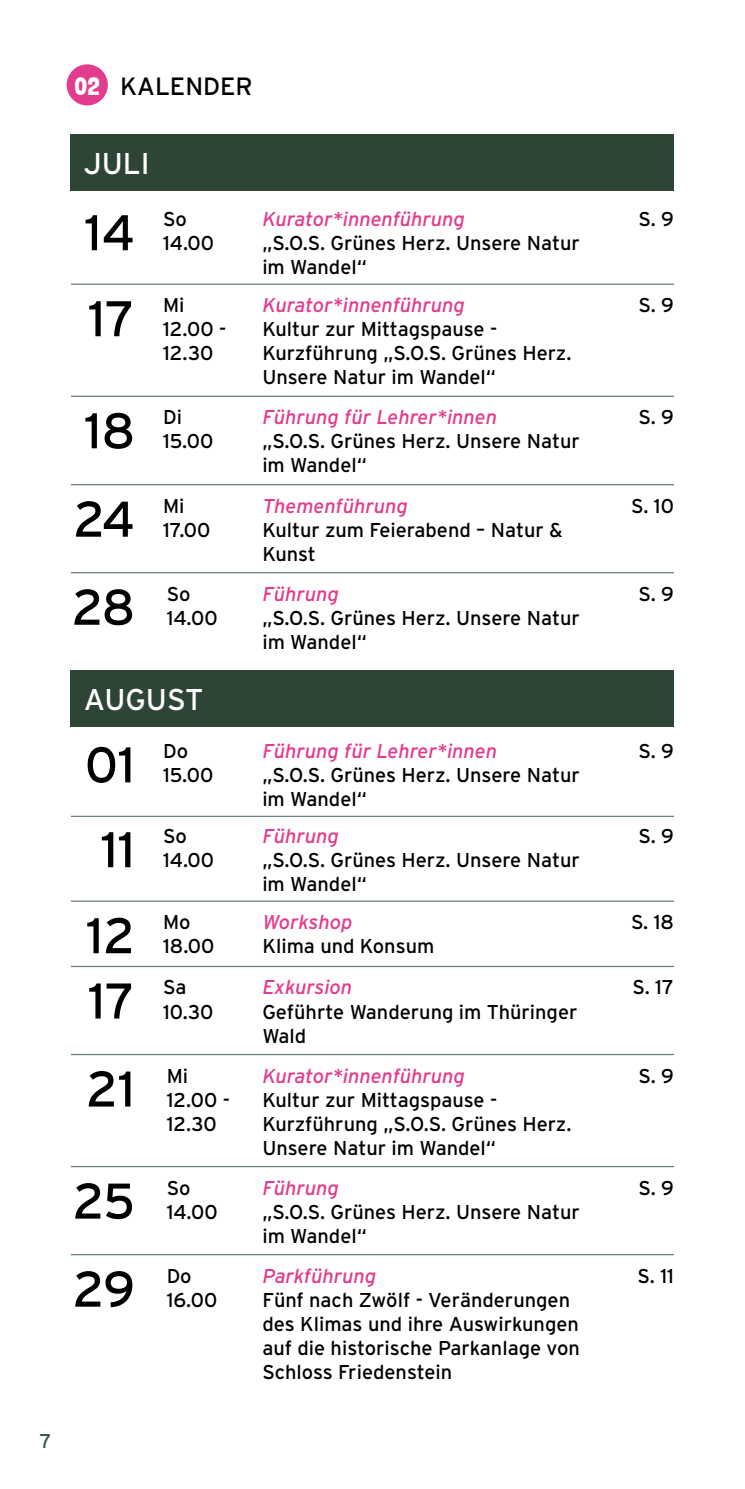
<style>
.page{position:relative;width:745px;height:1489px;background:#fff}
.page>*{position:absolute;margin:0;border:0;box-sizing:border-box;transform-origin:0 0}
.t1{font:50px "Interstate";color:#000}
.t2{font:30px "Interstate";color:#fff}
.t3{font:25px "Interstate";color:#000}
.t4{font:20px/24px "Interstate";color:#000}
.t5{font:italic 20px "Interstate";color:#e33b8d}
.t6{font:20px "Interstate";color:#3f5847}
.s1{font-family:"Londrina Solid";color:#fff}
</style>
<div class="page">
<hr style="left:71px;top:572px;width:602px;height:1px;background:#68816e">
<hr style="left:71px;top:1053px;width:602px;height:2px;background:#68816e">
<hr style="left:71px;top:1165px;width:602px;height:2px;background:#68816e">
<hr style="left:71px;top:1253px;width:602px;height:2px;background:#68816e">
<div style="left:71px;top:135px;width:602px;height:56px;background:#2e4435"></div>
<div style="left:71px;top:670px;width:602px;height:56px;background:#2e4435"></div>
<hr style="left:71px;top:283px;width:602px;height:2px;background:#68816e">
<hr style="left:71px;top:395px;width:602px;height:2px;background:#68816e">
<hr style="left:71px;top:900px;width:602px;height:1px;background:#68816e">
<hr style="left:71px;top:815px;width:602px;height:2px;background:#68816e">
<hr style="left:71px;top:484px;width:602px;height:1px;background:#68816e">
<hr style="left:71px;top:965px;width:602px;height:2px;background:#68816e">
<div style="left:67px;top:64px;width:41px;height:41px;background:#e33b8d;border-radius:50%"></div>
<p class="t6" style="left:40px;top:1429px;width:13px">7</p>
<p class="t3" style="left:74px;top:72px;width:180px"><span class="s1">02</span> KALENDER</p>
<h2 class="t2" style="left:84px;top:147px;width:67px">JULI</h2>
<h1 class="t1" style="left:85px;top:205px;width:52px">14</h1>
<p class="t4" style="left:163px;top:207px;width:52px">So<br>14.00</p>
<p class="t5" style="left:262px;top:208px;width:204px">Kurator*innenführung</p>
<p class="t4" style="left:262px;top:231px;width:319px">„S.O.S. Grünes Herz. Unsere Natur im Wandel“</p>
<h1 class="t1" style="left:88px;top:290px;width:48px">17</h1>
<p class="t4" style="left:163px;top:293px;width:65px">Mi<br>12.00 -<br>12.30</p>
<p class="t5" style="left:262px;top:294px;width:204px">Kurator*innenführung</p>
<p class="t4" style="left:262px;top:317px;width:310px">Kultur zur Mittagspause -<br>Kurzführung „S.O.S. Grünes Herz.<br>Unsere Natur im Wandel“</p>
<h1 class="t1" style="left:84px;top:402px;width:52px">18</h1>
<p class="t4" style="left:163px;top:405px;width:52px">Di<br>15.00</p>
<p class="t5" style="left:262px;top:406px;width:236px">Führung für Lehrer*innen</p>
<p class="t4" style="left:262px;top:429px;width:319px">„S.O.S. Grünes Herz. Unsere Natur im Wandel“</p>
<h1 class="t1" style="left:73px;top:491px;width:63px">24</h1>
<p class="t4" style="left:163px;top:493px;width:49px">Mi<br>17.00</p>
<p class="t5" style="left:262px;top:494px;width:147px">Themenführung</p>
<p class="t4" style="left:262px;top:517px;width:302px">Kultur zum Feierabend – Natur &amp;<br>Kunst</p>
<h1 class="t1" style="left:72px;top:579px;width:65px">28</h1>
<p class="t4" style="left:166px;top:581px;width:52px">So<br>14.00</p>
<p class="t5" style="left:262px;top:582px;width:78px">Führung</p>
<p class="t4" style="left:262px;top:605px;width:319px">„S.O.S. Grünes Herz. Unsere Natur im Wandel“</p>
<h2 class="t2" style="left:84px;top:682px;width:121px">AUGUST</h2>
<h1 class="t1" style="left:85px;top:736px;width:52px">01</h1>
<p class="t4" style="left:163px;top:739px;width:52px">Do<br>15.00</p>
<p class="t5" style="left:262px;top:740px;width:236px">Führung für Lehrer*innen</p>
<p class="t4" style="left:262px;top:763px;width:319px">„S.O.S. Grünes Herz. Unsere Natur im Wandel“</p>
<h1 class="t1" style="left:101px;top:821px;width:36px">11</h1>
<p class="t4" style="left:163px;top:824px;width:52px">So<br>14.00</p>
<p class="t5" style="left:262px;top:825px;width:78px">Führung</p>
<p class="t4" style="left:262px;top:848px;width:319px">„S.O.S. Grünes Herz. Unsere Natur im Wandel“</p>
<h1 class="t1" style="left:86px;top:907px;width:50px">12</h1>
<p class="t4" style="left:163px;top:910px;width:53px">Mo<br>18.00</p>
<p class="t5" style="left:262px;top:910px;width:91px">Workshop</p>
<p class="t4" style="left:262px;top:934px;width:173px">Klima und Konsum</p>
<h1 class="t1" style="left:88px;top:972px;width:48px">17</h1>
<p class="t4" style="left:163px;top:975px;width:52px">Sa<br>10.30</p>
<p class="t5" style="left:262px;top:976px;width:91px">Exkursion</p>
<p class="t4" style="left:262px;top:999px;width:316px">Geführte Wanderung im Thüringer<br>Wald</p>
<h1 class="t1" style="left:86px;top:1060px;width:50px">21</h1>
<p class="t4" style="left:166px;top:1063px;width:65px">Mi<br>12.00 -<br>12.30</p>
<p class="t5" style="left:262px;top:1064px;width:204px">Kurator*innenführung</p>
<p class="t4" style="left:262px;top:1087px;width:310px">Kultur zur Mittagspause -<br>Kurzführung „S.O.S. Grünes Herz.<br>Unsere Natur im Wandel“</p>
<h1 class="t1" style="left:73px;top:1172px;width:64px">25</h1>
<p class="t4" style="left:166px;top:1175px;width:52px">So<br>14.00</p>
<p class="t5" style="left:262px;top:1176px;width:78px">Führung</p>
<p class="t4" style="left:262px;top:1199px;width:319px">„S.O.S. Grünes Herz. Unsere Natur im Wandel“</p>
<h1 class="t1" style="left:73px;top:1260px;width:64px">29</h1>
<p class="t4" style="left:166px;top:1263px;width:52px">Do<br>16.00</p>
<p class="t5" style="left:262px;top:1264px;width:115px">Parkführung</p>
<p class="t4" style="left:262px;top:1287px;width:319px">Fünf nach Zwölf - Veränderungen des Klimas und ihre Auswirkungen auf die historische Parkanlage von<br>Schloss Friedenstein</p>
<p class="t4" style="left:638px;top:207px;width:37px">S. 9</p>
<p class="t4" style="left:638px;top:293px;width:37px">S. 9</p>
<p class="t4" style="left:638px;top:405px;width:37px">S. 9</p>
<p class="t4" style="left:630px;top:493px;width:44px">S. 10</p>
<p class="t4" style="left:638px;top:581px;width:37px">S. 9</p>
<p class="t4" style="left:638px;top:739px;width:37px">S. 9</p>
<p class="t4" style="left:638px;top:824px;width:37px">S. 9</p>
<p class="t4" style="left:630px;top:910px;width:44px">S. 18</p>
<p class="t4" style="left:632px;top:975px;width:43px">S. 17</p>
<p class="t4" style="left:638px;top:1063px;width:37px">S. 9</p>
<p class="t4" style="left:638px;top:1175px;width:37px">S. 9</p>
<p class="t4" style="left:637px;top:1263px;width:38px">S. 11</p>
</div>
